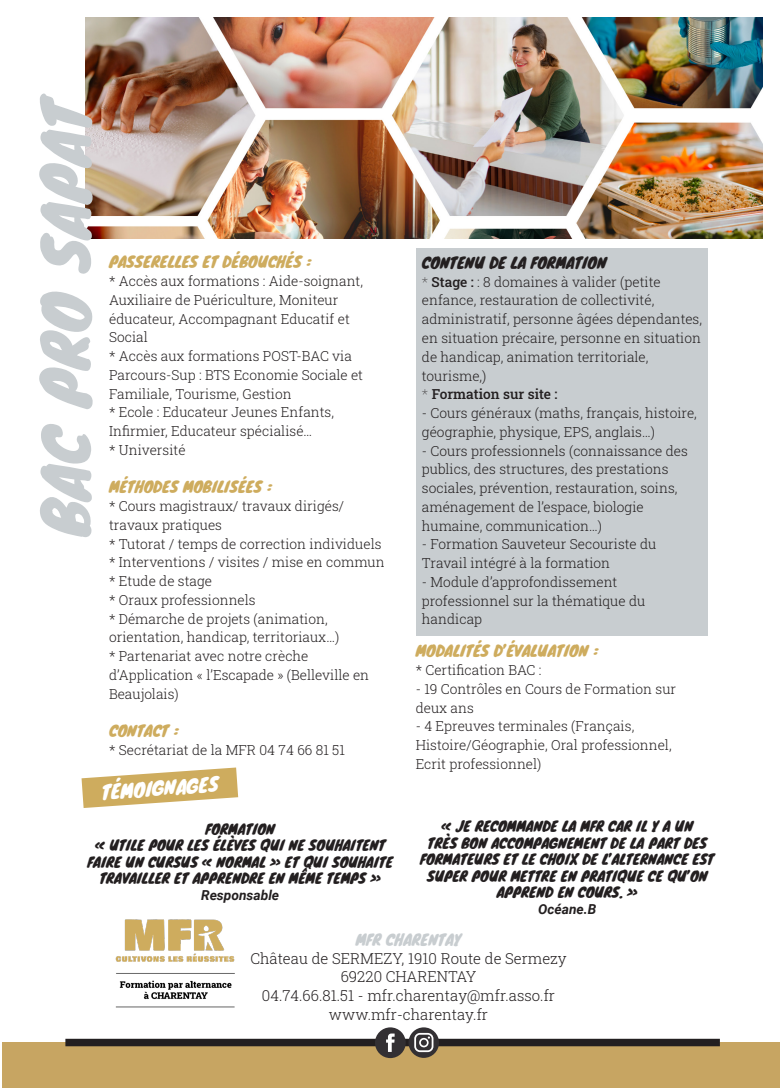
<style>
.page{position:relative;width:780px;height:1088px;background:#fff}
.page>*{position:absolute;margin:0;border:0;box-sizing:border-box;transform-origin:0 0}
.t1{font:61px "Knewave";color:#c8cdd0}
.t2{font:18.75px "Knewave";color:#fff}
.t3{font:300 15px "Roboto Slab";color:#231f20}
.t4{font:15px "Knewave";color:#ceac5e}
.t5{font:15px "Knewave";color:#231f20}
.t6{font:15px "Knewave";color:#c8cdd0}
.t7{font:300 13.75px/18.8px "Roboto Slab";color:#231f20}
.t8{font:13.75px/16.5px "Knewave";color:#231f20;text-align:center}
.t9{font:italic 700 13.75px "Roboto";color:#231f20}
.t10{font:500 13.75px "Roboto Slab";color:#231f20}
.s1{font-weight:100}
.s2{font-weight:500}
</style>
<div class="page">
<img style="left:86px;top:17px;width:676px;height:221px">
<div style="left:3px;top:1043px;width:777px;height:45px;background:#c7a562"></div>
<div style="left:65px;top:1039px;width:654px;height:7px;background:#231f20"></div>
<div style="left:416px;top:248px;width:292px;height:387px;background:#c8cdd0"></div>
<div style="left:375px;top:1027px;width:30px;height:31px;background:#333033;border-radius:50%"></div>
<svg style="left:386px;top:1033px;width:8px;height:19px"></svg>
<svg style="left:408px;top:1027px;width:31px;height:31px"></svg>
<img style="left:115px;top:919px;width:120px;height:89px">
<svg style="left:81px;top:767px;width:157px;height:41px"></svg>
<p class="t1" style="left:18px;top:536px;width:444px;rotate:-90deg">BAC PRO SAPAT</p>
<p class="t4" style="left:109px;top:250px;width:204px">PASSERELLES ET DÉBOUCHÉS :</p>
<p class="t7" style="left:109px;top:271px;width:255px">* Accès aux formations : Aide-soignant,<br>Auxiliaire de Puériculture, Moniteur éducateur, Accompagnant Educatif et<br>Social</p>
<p class="t7" style="left:109px;top:346px;width:255px">* Accès aux formations POST-BAC via<br>Parcours-Sup : BTS Economie Sociale et<br>Familiale, Tourisme, Gestion</p>
<p class="t7" style="left:109px;top:403px;width:226px">* Ecole : Educateur Jeunes Enfants,<br>Infirmier, Educateur spécialisé…</p>
<p class="t7" style="left:109px;top:440px;width:78px">* Université</p>
<p class="t4" style="left:109px;top:475px;width:164px">MÉTHODES MOBILISÉES :</p>
<p class="t7" style="left:109px;top:496px;width:237px">* Cours magistraux/ travaux dirigés/ travaux pratiques</p>
<p class="t7" style="left:109px;top:534px;width:274px">* Tutorat / temps de correction individuels</p>
<p class="t7" style="left:109px;top:553px;width:277px">* Interventions / visites / mise en commun</p>
<p class="t7" style="left:109px;top:571px;width:104px">* Etude de stage</p>
<p class="t7" style="left:109px;top:590px;width:148px">* Oraux professionnels</p>
<p class="t7" style="left:109px;top:609px;width:232px">* Démarche de projets (animation, orientation, handicap, territoriaux…)</p>
<p class="t7" style="left:109px;top:646px;width:261px">* Partenariat avec notre crèche d’Application « l’Escapade » (Belleville en<br>Beaujolais)</p>
<p class="t4" style="left:109px;top:719px;width:71px">CONTACT :</p>
<p class="t7" style="left:109px;top:740px;width:237px">* Secrétariat de la MFR 04 74 66 81 51</p>
<p class="t2" style="left:100px;top:777px;width:119px;rotate:-4deg">TÉMOIGNAGES</p>
<p class="t8" style="left:205px;top:820px;width:71px">FORMATION</p>
<p class="t8" style="left:87px;top:837px;width:307px">« UTILE POUR LES ÉLÈVES QUI NE SOUHAITENT<br>FAIRE UN CURSUS « NORMAL » ET QUI SOUHAITE<br>TRAVAILLER ET APPRENDRE EN MÊME TEMPS »</p>
<p class="t9" style="left:201px;top:885px;width:80px">Responsable</p>
<p class="t5" style="left:422px;top:251px;width:186px">CONTENU DE LA FORMATION</p>
<p class="t7" style="left:422px;top:272px;width:282px"><span class="s1">*</span> <span class="s2">Stage :</span> : 8 domaines à valider (petite enfance, restauration de collectivité, administratif, personne âgées dépendantes, en situation précaire, personne en situation de handicap, animation territoriale, tourisme,)</p>
<p class="t10" style="left:422px;top:385px;width:137px"><span class="s1">*</span> Formation sur site :</p>
<p class="t7" style="left:422px;top:403px;width:276px">- Cours généraux (maths, français, histoire, géographie, physique, EPS, anglais…)</p>
<p class="t7" style="left:422px;top:441px;width:267px">- Cours professionnels (connaissance des publics, des structures, des prestations sociales, prévention, restauration, soins, aménagement de l’espace, biologie humaine, communication…)</p>
<p class="t7" style="left:422px;top:534px;width:236px">- Formation Sauveteur Secouriste du<br>Travail intégré à la formation</p>
<p class="t7" style="left:422px;top:572px;width:225px">- Module d’approfondissement professionnel sur la thématique du handicap</p>
<p class="t4" style="left:415px;top:639px;width:184px">MODALITÉS D’ÉVALUATION :</p>
<p class="t7" style="left:415px;top:660px;width:127px">* Certification BAC :</p>
<p class="t7" style="left:415px;top:679px;width:262px">- 19 Contrôles en Cours de Formation sur deux ans</p>
<p class="t7" style="left:415px;top:716px;width:257px">- 4 Epreuves terminales (Français,<br>Histoire/Géographie, Oral professionnel,<br>Ecrit professionnel)</p>
<p class="t8" style="left:420px;top:817px;width:295px">« JE RECOMMANDE LA MFR CAR IL Y A UN<br>TRÈS BON ACCOMPAGNEMENT DE LA PART DES FORMATEURS ET LE CHOIX DE L’ALTERNANCE EST SUPER POUR METTRE EN PRATIQUE CE QU’ON APPREND EN COURS. »</p>
<p class="t9" style="left:538px;top:899px;width:60px">Océane.B</p>
<p class="t6" style="left:356px;top:927px;width:107px">MFR CHARENTAY</p>
<p class="t3" style="left:250px;top:948px;width:318px">Château de SERMEZY, 1910 Route de Sermezy</p>
<p class="t3" style="left:341px;top:966px;width:137px">69220 CHARENTAY</p>
<p class="t3" style="left:262px;top:985px;width:295px">04.74.66.81.51 - mfr.charentay@mfr.asso.fr</p>
<p class="t3" style="left:329px;top:1004px;width:161px">www.mfr-charentay.fr</p>
</div>
